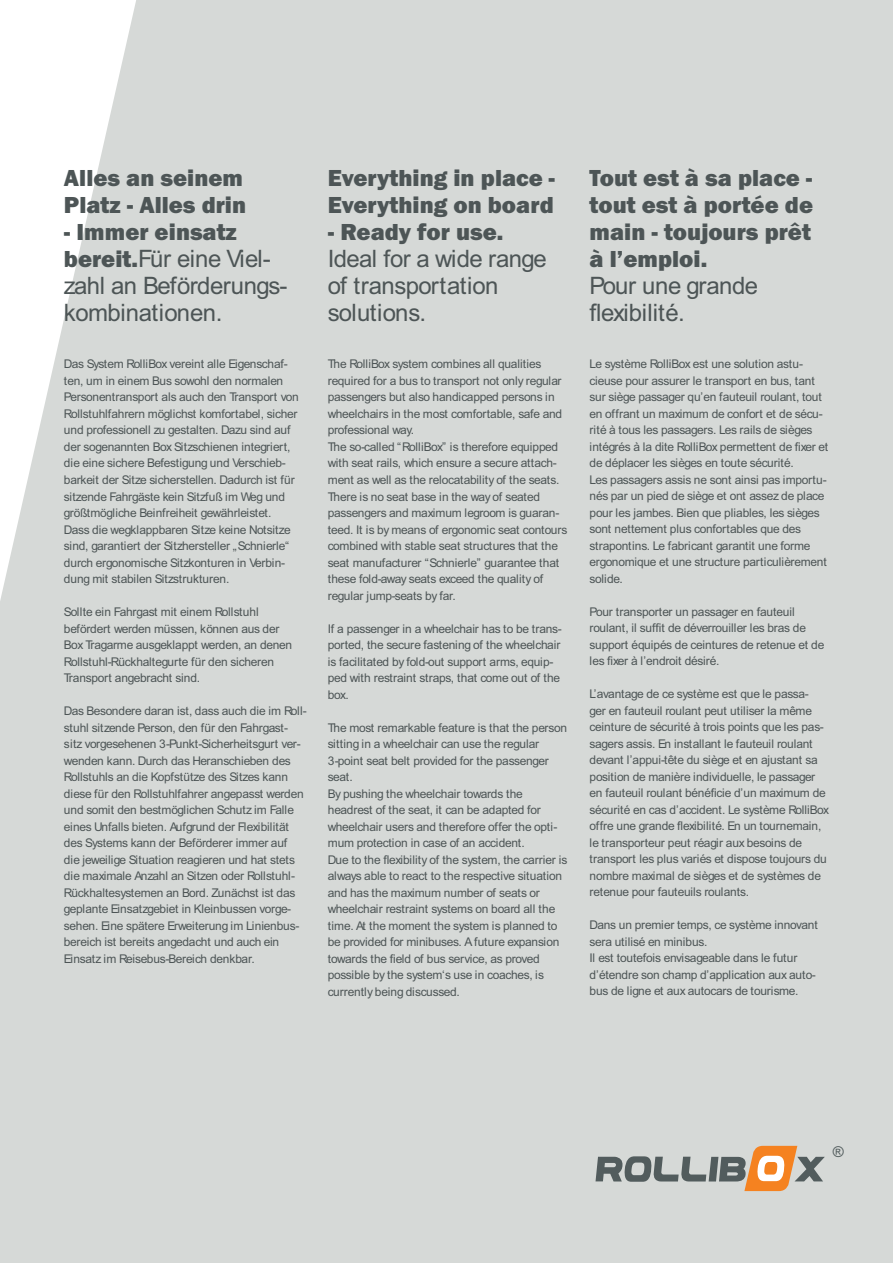
<style>
.page{position:relative;width:893px;height:1263px;background:#d6d9d7}
.page>*{position:absolute;margin:0;border:0;box-sizing:border-box;transform-origin:0 0}
.t1{font:800 24px/27px "Franklin Gothic";color:#4d5556}
.t2{font:24px/27px "Arial";letter-spacing:-.02em;color:#4d5556}
.t3{font:15px "Arial";color:#525c5d}
.t4{font:12px/16.5px "Arial";letter-spacing:-.02em;color:#4d5556}
.s1{font-family:"Franklin Gothic";font-weight:800}
</style>
<div class="page">
<svg style="left:595px;top:1146px;width:230px;height:45px;background:#baaea0"></svg>
<h1 class="t1" style="left:64px;top:166px;width:184px">Alles an seinem<br>Platz - Alles drin</h1>
<h1 class="t1" style="left:64px;top:220px;width:174px">- Immer einsatz</h1>
<h1 class="t2" style="left:64px;top:247px;width:225px"><span class="s1">bereit.</span>Für eine Viel&shy;zahl an Beförderungs&shy;kombinationen.</h1>
<p class="t4" style="left:64px;top:357px;width:236px">Das System RolliBox vereint alle Eigenschaf&shy;ten, um in einem Bus sowohl den normalen Personentransport als auch den Transport von Rollstuhlfahrern möglichst komfortabel, sicher und professionell zu gestalten. Dazu sind auf der sogenannten Box Sitzschienen integriert, die eine sichere Befestigung und Verschieb&shy;barkeit der Sitze sicherstellen. Dadurch ist für sitzende Fahrgäste kein Sitzfuß im Weg und größtmögliche Beinfreiheit gewährleistet.<br>Dass die wegklappbaren Sitze keine Notsitze sind, garantiert der Sitzhersteller „Schnierle“ durch ergonomische Sitzkonturen in Verbin&shy;dung mit stabilen Sitzstrukturen.</p>
<p class="t4" style="left:64px;top:605px;width:230px">Sollte ein Fahrgast mit einem Rollstuhl befördert werden müssen, können aus der Box Tragarme ausgeklappt werden, an denen Rollstuhl-Rückhaltegurte für den sicheren Transport angebracht sind.</p>
<p class="t4" style="left:64px;top:704px;width:244px">Das Besondere daran ist, dass auch die im Roll&shy;stuhl sitzende Person, den für den Fahrgast&shy;sitz vorgesehenen 3-Punkt-Sicherheitsgurt ver&shy;wenden kann. Durch das Heranschieben des Rollstuhls an die Kopfstütze des Sitzes kann diese für den Rollstuhlfahrer angepasst werden und somit den bestmöglichen Schutz im Falle eines Unfalls bieten. Aufgrund der Flexibilität des Systems kann der Beförderer immer auf<br>die jeweilige Situation reagieren und hat stets die maximale Anzahl an Sitzen oder Rollstuhl-Rückhaltesystemen an Bord. Zunächst ist das geplante Einsatzgebiet in Kleinbussen vorge&shy;sehen. Eine spätere Erweiterung im Linienbus&shy;bereich ist bereits angedacht und auch ein Einsatz im Reisebus-Bereich denkbar.</p>
<h1 class="t1" style="left:328px;top:166px;width:229px">Everything in place -<br>Everything on board</h1>
<h1 class="t1" style="left:328px;top:220px;width:177px">- Ready for use.</h1>
<h1 class="t2" style="left:328px;top:247px;width:221px">Ideal for a wide range of transportation solutions.</h1>
<p class="t4" style="left:328px;top:357px;width:241px">The RolliBox system combines all qualities required for a bus to transport not only regular passengers but also handicapped persons in wheelchairs in the most comfortable, safe and professional way.<br>The so-called “RolliBox” is therefore equipped with seat rails, which ensure a secure attach&shy;ment as well as the relocatability of the seats.<br>There is no seat base in the way of seated passengers and maximum legroom is guaran&shy;teed. It is by means of ergonomic seat contours combined with stable seat structures that the seat manufacturer “Schnierle” guarantee that these fold-away seats exceed the quality of regular jump-seats by far.</p>
<p class="t4" style="left:328px;top:621px;width:236px">If a passenger in a wheelchair has to be trans&shy;ported, the secure fastening of the wheelchair is facilitated by fold-out support arms, equip&shy;ped with restraint straps, that come out of the box.</p>
<p class="t4" style="left:328px;top:720px;width:241px">The most remarkable feature is that the person sitting in a wheelchair can use the regular 3-point seat belt provided for the passenger seat.<br>By pushing the wheelchair towards the headrest of the seat, it can be adapted for wheelchair users and therefore offer the opti&shy;mum protection in case of an accident.<br>Due to the flexibility of the system, the carrier is always able to react to the respective situation and has the maximum number of seats or wheelchair restraint systems on board all the time. At the moment the system is planned to be provided for minibuses. A future expansion towards the field of bus service, as proved possible by the system‘s use in coaches, is currently being discussed.</p>
<h1 class="t1" style="left:590px;top:166px;width:225px;text-align:justify">Tout est à sa place - tout est à portée de main - toujours prêt à l’emploi.</h1>
<h1 class="t2" style="left:590px;top:274px;width:170px">Pour une grande flexibilité.</h1>
<p class="t4" style="left:590px;top:357px;width:240px">Le système RolliBox est une solution astu&shy;cieuse pour assurer le transport en bus, tant sur siège passager qu’en fauteuil roulant, tout en offrant un maximum de confort et de sécu&shy;rité à tous les passagers. Les rails de sièges intégrés à la dite RolliBox permettent de fixer et de déplacer les sièges en toute sécurité.<br>Les passagers assis ne sont ainsi pas importu&shy;nés par un pied de siège et ont assez de place pour les jambes. Bien que pliables, les sièges sont nettement plus confortables que des strapontins. Le fabricant garantit une forme ergonomique et une structure particulièrement solide.</p>
<p class="t4" style="left:590px;top:604px;width:236px">Pour transporter un passager en fauteuil roulant, il suffit de déverrouiller les bras de support équipés de ceintures de retenue et de les fixer à l’endroit désiré.</p>
<p class="t4" style="left:590px;top:687px;width:241px">L’avantage de ce système est que le passa-<br>ger en fauteuil roulant peut utiliser la même ceinture de sécurité à trois points que les pas&shy;sagers assis. En installant le fauteuil roulant devant l’appui-tête du siège et en ajustant sa position de manière individuelle, le passager en fauteuil roulant bénéficie d’un maximum de sécurité en cas d’accident. Le système RolliBox offre une grande flexibilité. En un tournemain, le transporteur peut réagir aux besoins de transport les plus variés et dispose toujours du nombre maximal de sièges et de systèmes de retenue pour fauteuils roulants.</p>
<p class="t4" style="left:590px;top:918px;width:230px">Dans un premier temps, ce système innovant sera utilisé en minibus.<br>Il est toutefois envisageable dans le futur d’étendre son champ d’application aux auto&shy;bus de ligne et aux autocars de tourisme.</p>
<p class="t3" style="left:833px;top:1145px;width:13px">®</p>
</div>
